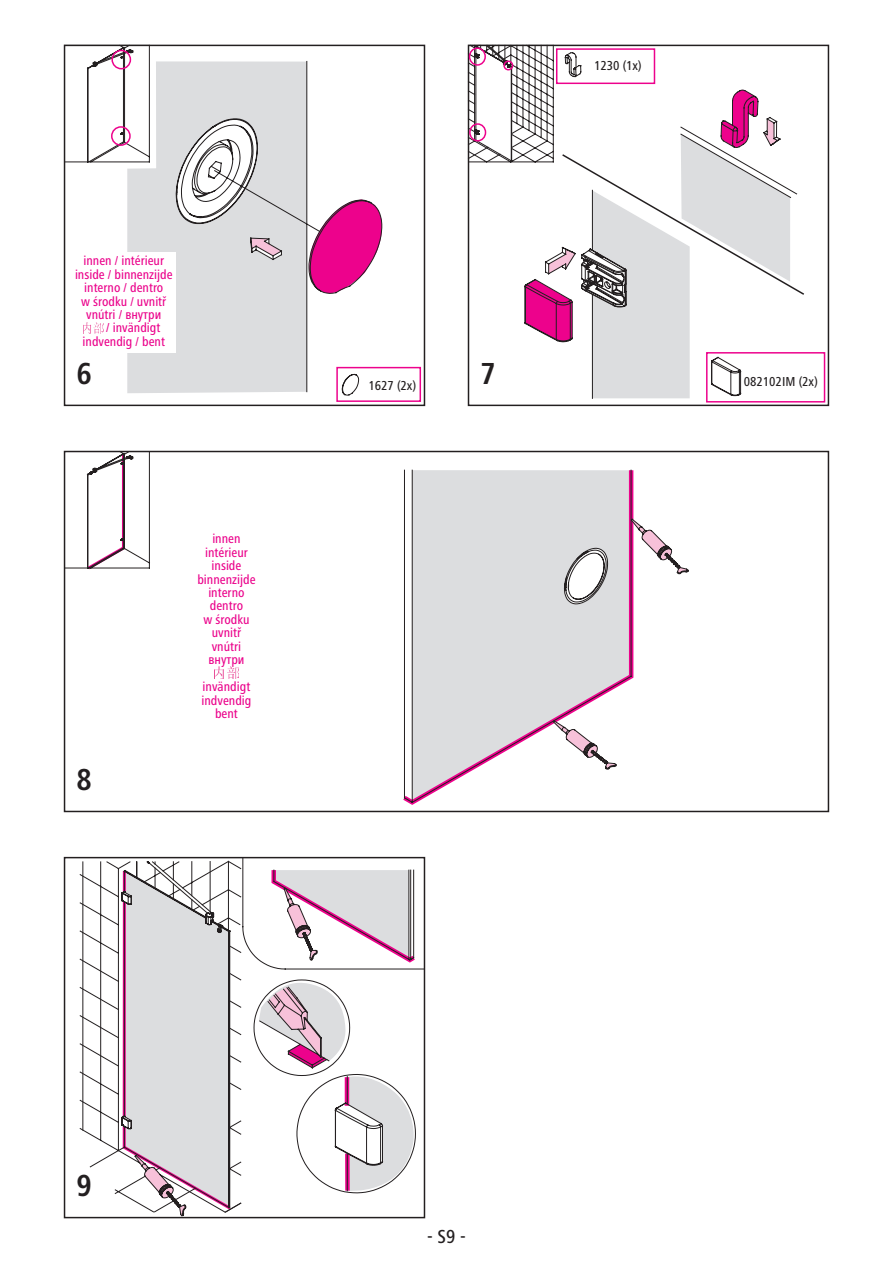
<style>
.page{position:relative;width:893px;height:1263px;background:#fff}
.page>*{position:absolute;margin:0;border:0;box-sizing:border-box;transform-origin:0 0}
.t1{font:700 condensed 31.5px "Frutiger Next LTW1 G";color:#231f20}
.t2{font:500 condensed 19.5px "Frutiger Next LTW1 G";color:#231f20}
.t3{font:500 condensed 13.5px/13.5px "Frutiger Next LTW1 G";color:#eb028b;text-align:center}
.t4{font:500 condensed 13.5px "Frutiger Next LTW1 G";color:#231f20}
</style>
<div class="page">
<div style="left:706px;top:352px;width:119px;height:50px;border:1px solid #ed028c"></div>
<svg style="left:468px;top:45px;width:337px;height:354px"></svg>
<svg style="left:342px;top:374px;width:17px;height:21px"></svg>
<div style="left:336px;top:367px;width:85px;height:35px;border:1px solid #ed028c"></div>
<svg style="left:320px;top:199px;width:62px;height:95px"></svg>
<svg style="left:66px;top:47px;width:254px;height:345px"></svg>
<div style="left:64px;top:45px;width:361px;height:361px;border:1px solid #231f20"></div>
<svg style="left:94px;top:48px;width:188px;height:212px"></svg>
<div style="left:71px;top:253px;width:105px;height:100px;background:#fff"></div>
<img style="left:84px;top:323px;width:20px;height:10px">
<svg style="left:632px;top:519px;width:57px;height:160px"></svg>
<svg style="left:66px;top:453px;width:566px;height:350px"></svg>
<svg style="left:85px;top:453px;width:47px;height:119px"></svg>
<div style="left:195px;top:532px;width:63px;height:194px;background:#fff"></div>
<img style="left:215px;top:666px;width:24px;height:13px">
<svg style="left:80px;top:861px;width:334px;height:352px"></svg>
<div style="left:64px;top:857px;width:361px;height:361px;border:1px solid #231f20"></div>
<p class="t3" style="left:83px;top:254px;width:82px">innen / intérieur</p>
<p class="t3" style="left:75px;top:267px;width:99px">inside / binnenzijde</p>
<p class="t3" style="left:84px;top:281px;width:81px">interno / dentro</p>
<p class="t3" style="left:81px;top:294px;width:87px">w środku / uvnitř</p>
<p class="t3" style="left:86px;top:308px;width:77px">vnútri / внутри</p>
<p class="t3" style="left:106px;top:321px;width:56px">/ invändigt</p>
<p class="t3" style="left:83px;top:335px;width:84px">indvendig / bent</p>
<h1 class="t1" style="left:77px;top:356px;width:17px">6</h1>
<h1 class="t1" style="left:77px;top:762px;width:17px">8</h1>
<p class="t3" style="left:197px;top:532px;width:60px">innen intérieur inside binnenzijde interno dentro<br>w środku uvnitř vnútri внутри</p>
<p class="t3" style="left:202px;top:680px;width:51px">invändigt indvendig bent</p>
<p class="t4" style="left:594px;top:57px;width:49px">1230 (1x)</p>
<p class="t4" style="left:368px;top:377px;width:49px">1627 (2x)</p>
<h1 class="t1" style="left:480px;top:356px;width:17px">7</h1>
<p class="t4" style="left:744px;top:374px;width:76px">082102IM (2x)</p>
<h1 class="t1" style="left:77px;top:1168px;width:17px">9</h1>
<h2 class="t2" style="left:427px;top:1225px;width:40px">- S9 -</h2>
</div>
